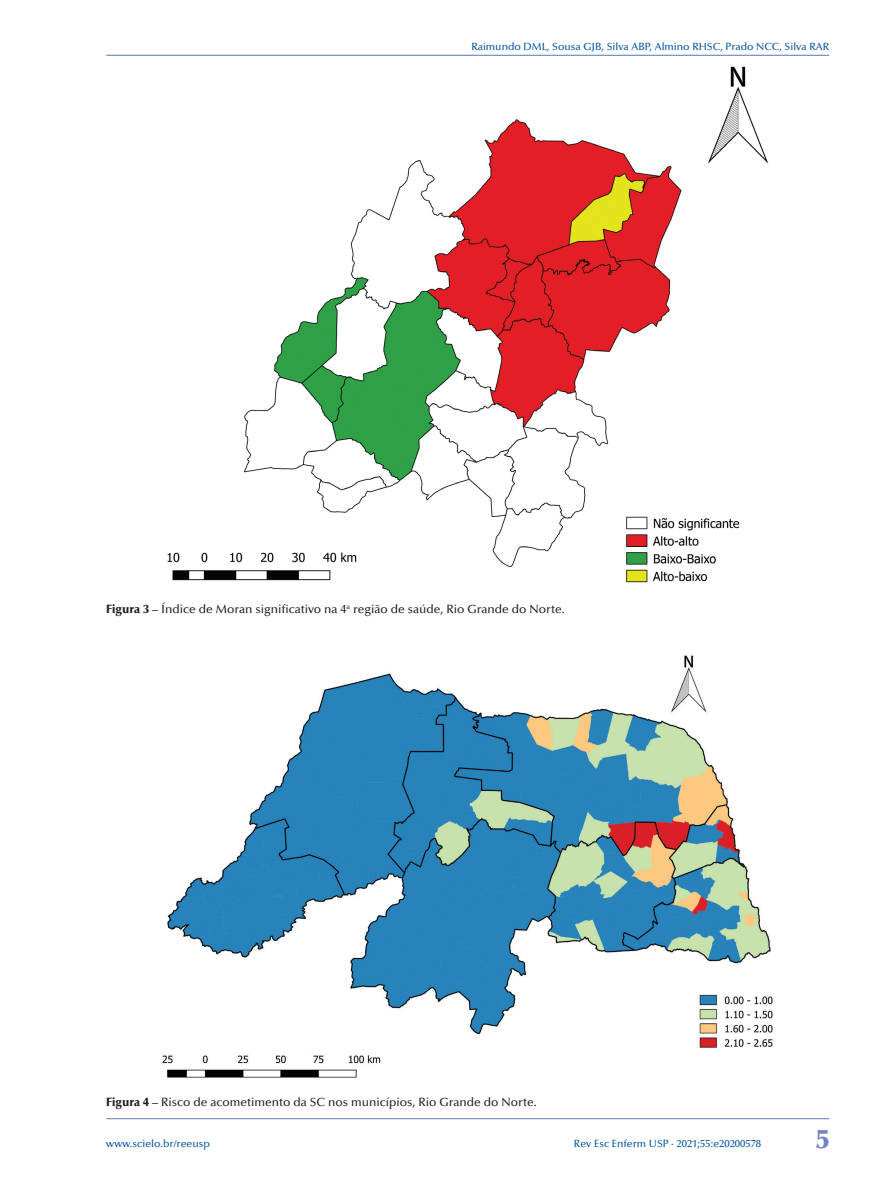
<style>
.page{position:relative;width:893px;height:1191px;background:#fff}
.page>*{position:absolute;margin:0;border:0;box-sizing:border-box;transform-origin:0 0}
.t1{font:900 27px "Optima LT";color:#6e84c1}
.Titulo_Tabela___Lege{font:500 12px "Optima LT";color:#231f20}
.t2{font:500 10.5px "Optima LT";color:#0154a6}
.s1{font-weight:900}
</style>
<div class="page">
<hr style="left:106px;top:1118px;width:723px;height:1px;background:#6e84c1">
<hr style="left:106px;top:55px;width:723px;height:1px;background:#6e84c1">
<img style="left:167px;top:66px;width:602px;height:517px">
<img style="left:162px;top:655px;width:611px;height:423px">
<p class="t2" style="left:471px;top:40px;width:359px">Raimundo DML, Sousa GJB, Silva ABP, Almino RHSC, Prado NCC, Silva RAR</p>
<p class="Titulo_Tabela___Lege" style="left:106px;top:602px;width:460px"><span class="s1">Figura 3</span> – Índice de Moran significativo na 4<sup>a</sup> região de saúde, Rio Grande do Norte.</p>
<p class="Titulo_Tabela___Lege" style="left:106px;top:1095px;width:432px"><span class="s1">Figura 4</span> – Risco de acometimento da SC nos municípios, Rio Grande do Norte.</p>
<p class="t2" style="left:106px;top:1137px;width:105px">www.scielo.br/reeusp</p>
<p class="t2" style="left:574px;top:1137px;width:189px">Rev Esc Enferm USP · 2021;55:e20200578</p>
<h1 class="t1" style="left:816px;top:1123px;width:15px">5</h1>
</div>
